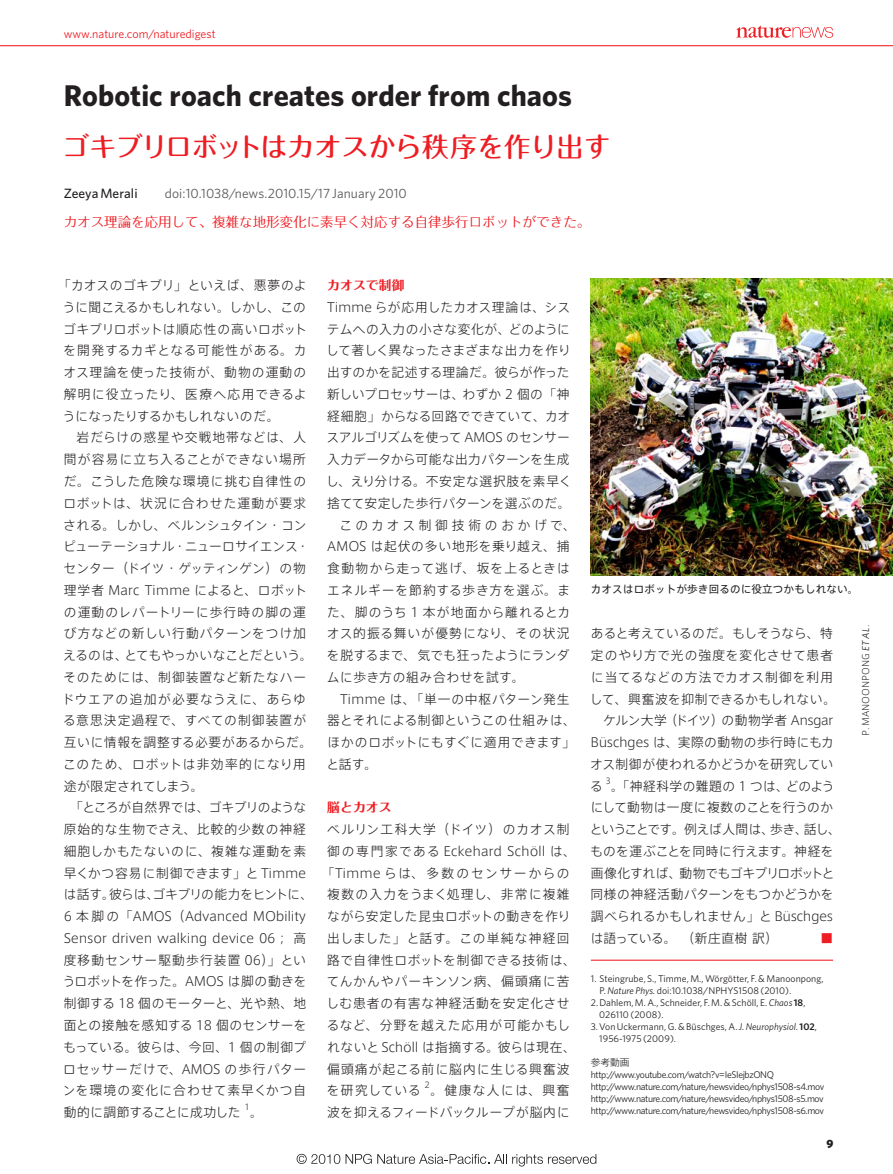
<style>
.page{position:relative;width:893px;height:1174px;background:#fff}
.page>*{position:absolute;margin:0;border:0;box-sizing:border-box;transform-origin:0 0}
.t1{font:700 30px "Whitney";letter-spacing:.005em;color:#231f20}
.t2{font:500 27px "Maru Fo Pro";letter-spacing:-.02em;color:#ee1d23}
.t3{font:13.5px "Folk Pro";color:#ee1d23}
.t4{font:13.5px "Whitney";letter-spacing:.005em;color:#57585a}
.t5{font:500 13.5px "Whitney";letter-spacing:.005em;color:#231f20}
.t6{font:300 12.75px/21.8px "Axis Std";letter-spacing:.03em;color:#231f20;text-align:justify}
.t7{font:300 12.75px/21.8px "Axis Std";letter-spacing:.005em;color:#231f20}
.t8{font:300 12.75px/21.8px "Axis Std";color:#231f20}
.t9{font:300 12.75px "Axis Std";letter-spacing:-.01em;color:#231f20}
.t10{font:300 12.75px "Axis Std";letter-spacing:.01em;color:#231f20}
.t11{font:300 12.75px "Axis Std";letter-spacing:.075em;color:#231f20}
.t12{font:300 12.75px "Axis Std";letter-spacing:.06em;color:#231f20}
.t13{font:300 12.75px "Axis Std";letter-spacing:-.035em;color:#231f20}
.t14{font:300 12.75px "Axis Std";letter-spacing:.065em;color:#231f20}
.t15{font:300 12.75px "Axis Std";letter-spacing:.08em;color:#231f20}
.t16{font:300 12.75px "Axis Std";letter-spacing:-.005em;color:#231f20}
.t17{font:300 12.75px "Axis Std";letter-spacing:.11em;color:#231f20}
.t18{font:300 12.75px "Axis Std";letter-spacing:-.015em;color:#231f20}
.t19{font:300 12.75px "Axis Std";letter-spacing:.05em;color:#231f20}
.t20{font:300 12.75px "Axis Std";letter-spacing:.1em;color:#231f20}
.t21{font:300 12.75px "Axis Std";letter-spacing:.055em;color:#231f20}
.t22{font:300 12.75px "Axis Std";letter-spacing:.07em;color:#231f20}
.t23{font:300 12.75px "Axis Std";letter-spacing:.28em;color:#231f20}
.t24{font:700 12.75px "Folk Pro";letter-spacing:.01em;color:#ee1d23}
.t25{font:300 12.75px "Axis Std";color:#ee1d23}
.t26{font:12px "Whitney";color:#ee1d23}
.t27{font:900 12px "Whitney";color:#231f20}
.t28{font:10.5px "Axis Std";letter-spacing:.02em;color:#231f20}
.t29{font:9.75px/12px "Whitney";letter-spacing:.005em;color:#231f20}
.t30{font:9.75px/12px "Whitney";letter-spacing:-.04em;color:#231f20}
.t31{font:300 9.75px "Axis Std";color:#231f20}
.t32{font:300 9px "Axis Std";letter-spacing:.01em;color:#231f20}
.t33{font:300 8.25px "Axis Std";color:#231f20}
.s1{font-style:italic}
.s2{font-weight:600}
.s3{font-family:"Whitney";font-weight:400;font-style:italic;font-size:9.9px}
</style>
<div class="page">
<hr style="left:591px;top:959px;width:242px;height:1px;background:#ee1d23">
<img style="left:591px;top:279px;width:302px;height:296px">
<hr style="left:0;top:45px;width:893px;height:1px;background:#ee1d23">
<svg style="left:736px;top:26px;width:97px;height:12px"></svg>
<svg style="left:297px;top:1153px;width:43px;height:10px"></svg>
<svg style="left:346px;top:1153px;width:250px;height:13px"></svg>
<p class="t26" style="left:64px;top:26px;width:153px">www.nature.com/naturedigest</p>
<h1 class="t1" style="left:64px;top:76px;width:510px">Robotic roach creates order from chaos</h1>
<h2 class="t2" style="left:62px;top:125px;width:550px">ゴキブリロボットはカオスから秩序を作り出す</h2>
<p class="t5" style="left:64px;top:185px;width:75px">Zeeya Merali</p>
<p class="t4" style="left:165px;top:185px;width:244px">doi:10.1038/news.2010.15/17 January 2010</p>
<p class="t3" style="left:64px;top:210px;width:528px">カオス理論を応用して、複雑な地形変化に素早く対応する自律歩行ロボットができた。</p>
<p class="t6" style="left:63px;top:274px;width:245px;text-indent:-5px">「カオスのゴキブリ」といえば、悪夢のように聞こえるかもしれない。しかし、このゴキブリロボットは順応性の高いロボットを開発するカギとなる可能性がある。カオス理論を使った技術が、動物の運動の解明に役立ったり、医療へ応用できるようになったりするかもしれないのだ。</p>
<p class="t6" style="left:62px;top:426px;width:252px;text-align:left;text-indent:15px">岩だらけの惑星や交戦地帯などは、人間が容易に立ち入ることができない場所だ。こうした危険な環境に挑む自律性のロボットは、状況に合わせた運動が要求される。しかし、ベルンシュタイン・コンピューテーショナル・ニューロサイエンス・センター（ドイツ・ゲッティンゲン）の物理学者 Marc Timme によると、ロボットの運動のレパートリーに歩行時の脚の運び方などの新しい行動パターンをつけ加えるのは、とてもやっかいなことだという。そのためには、制御装置など新たなハードウエアの追加が必要なうえに、あらゆる意思決定過程で、すべての制御装置が互いに情報を調整する必要があるからだ。このため、ロボットは非効率的になり用途が限定されてしまう。</p>
<p class="t7" style="left:63px;top:796px;width:252px;text-indent:7px">「ところが自然界では、ゴキブリのような原始的な生物でさえ、比較的少数の神経細胞しかもたないのに、複雑な運動を素早くかつ容易に制御できます」と Timmeは話す。彼らは、ゴキブリの能力をヒントに、<br>6 本脚の「AMOS（Advanced MObility<br>Sensor driven walking device 06；高度移動センサー駆動歩行装置 06）」というロボットを作った。AMOS は脚の動きを制御する 18 個のモーターと、光や熱、地面との接触を感知する 18 個のセンサーをもっている。彼らは、今回、1 個の制御プロセッサーだけで、AMOS の歩行パターンを環境の変化に合わせて素早くかつ自動的に調節することに成功した</p>
<p class="t33" style="left:244px;top:1101px;width:7px">1</p>
<p class="t6" style="left:250px;top:1100px;width:14px">。</p>
<p class="t24" style="left:327px;top:274px;width:79px">カオスで制御</p>
<p class="t8" style="left:327px;top:295px;width:244px">Timme らが応用したカオス理論は、シス</p>
<p class="t6" style="left:327px;top:317px;width:244px">テムへの入力の小さな変化が、どのように</p>
<p class="t7" style="left:326px;top:339px;width:246px">して著しく異なったさまざまな出力を作り</p>
<p class="t8" style="left:327px;top:361px;width:244px">出すのかを記述する理論だ。彼らが作った</p>
<p class="t8" style="left:327px;top:382px;width:244px">新しいプロセッサーは、わずか 2 個の「神</p>
<p class="t9" style="left:327px;top:406px;width:244px">経細胞」からなる回路でできていて、カオ</p>
<p class="t13" style="left:327px;top:428px;width:245px">スアルゴリズムを使って AMOS のセンサー</p>
<p class="t10" style="left:327px;top:450px;width:244px">入力データから可能な出力パターンを生成</p>
<p class="t6" style="left:326px;top:469px;width:247px">し、えり分ける。不安定な選択肢を素早く</p>
<p class="t7" style="left:327px;top:491px;width:245px">捨てて安定した歩行パターンを選ぶのだ。</p>
<p class="t23" style="left:339px;top:515px;width:238px">このカオス制御技術のおかげで、</p>
<p class="t6" style="left:327px;top:535px;width:244px">AMOS は起伏の多い地形を乗り越え、捕</p>
<p class="t12" style="left:327px;top:559px;width:244px">食動物から走って逃げ、坂を上るときは</p>
<p class="t14" style="left:327px;top:580px;width:245px">エネルギーを節約する歩き方を選ぶ。ま</p>
<p class="t19" style="left:327px;top:602px;width:244px">た、脚のうち 1 本が地面から離れるとカ</p>
<p class="t15" style="left:327px;top:624px;width:244px">オス的振る舞いが優勢になり、その状況</p>
<p class="t9" style="left:327px;top:646px;width:244px">を脱するまで、気でも狂ったようにランダ</p>
<p class="t6" style="left:327px;top:665px;width:199px">ムに歩き方の組み合わせを試す。</p>
<p class="t6" style="left:340px;top:687px;width:231px">Timme は、「単一の中枢パターン発生</p>
<p class="t6" style="left:327px;top:709px;width:250px">器とそれによる制御というこの仕組みは、</p>
<p class="t6" style="left:327px;top:730px;width:250px">ほかのロボットにもすぐに適用できます」</p>
<p class="t6" style="left:327px;top:752px;width:52px">と話す。</p>
<p class="t24" style="left:327px;top:796px;width:66px">脳とカオス</p>
<p class="t14" style="left:327px;top:820px;width:244px">ベルリン工科大学（ドイツ）のカオス制</p>
<p class="t9" style="left:327px;top:841px;width:250px">御の専門家である Eckehard Schöll は、</p>
<p class="t17" style="left:322px;top:863px;width:249px">「Timme らは、多数のセンサーからの</p>
<p class="t20" style="left:327px;top:885px;width:244px">複数の入力をうまく処理し、非常に複雑</p>
<p class="t10" style="left:327px;top:907px;width:245px">ながら安定した昆虫ロボットの動きを作り</p>
<p class="t12" style="left:327px;top:928px;width:244px">出しました」と話す。この単純な神経回</p>
<p class="t6" style="left:327px;top:948px;width:250px">路で自律性ロボットを制御できる技術は、</p>
<p class="t11" style="left:327px;top:972px;width:244px">てんかんやパーキンソン病、偏頭痛に苦</p>
<p class="t11" style="left:326px;top:994px;width:245px">しむ患者の有害な神経活動を安定化させ</p>
<p class="t15" style="left:327px;top:1015px;width:245px">るなど、分野を越えた応用が可能かもし</p>
<p class="t16" style="left:327px;top:1037px;width:250px">れないと Schöll は指摘する。彼らは現在、</p>
<p class="t11" style="left:327px;top:1059px;width:244px">偏頭痛が起こる前に脳内に生じる興奮波</p>
<p class="t12" style="left:327px;top:1081px;width:96px">を研究している</p>
<p class="t33" style="left:424px;top:1079px;width:7px">2</p>
<p class="t6" style="left:327px;top:1078px;width:244px;text-align:right">。健康な人には、興奮<br>波を抑えるフィードバックループが脳内に</p>
<p class="t28" style="left:591px;top:581px;width:269px">カオスはロボットが歩き回るのに役立つかもしれない。</p>
<p class="t18" style="left:591px;top:624px;width:244px">あると考えているのだ。もしそうなら、特</p>
<p class="t21" style="left:591px;top:646px;width:244px">定のやり方で光の強度を変化させて患者</p>
<p class="t22" style="left:591px;top:667px;width:244px">に当てるなどの方法でカオス制御を利用</p>
<p class="t6" style="left:590px;top:687px;width:248px">して、興奮波を抑制できるかもしれない。</p>
<p class="t13" style="left:603px;top:711px;width:232px">ケルン大学（ドイツ）の動物学者 Ansgar</p>
<p class="t6" style="left:591px;top:730px;width:245px">Büschges は、実際の動物の歩行時にもカ</p>
<p class="t10" style="left:590px;top:754px;width:244px">オス制御が使われるかどうかを研究してい</p>
<p class="t6" style="left:590px;top:774px;width:14px">る</p>
<p class="t33" style="left:606px;top:774px;width:7px">3</p>
<p class="t8" style="left:590px;top:774px;width:253px;text-indent:22px">。「神経科学の難題の 1 つは、どのようにして動物は一度に複数のことを行うのかということです。例えば人間は、歩き、話し、ものを運ぶことを同時に行えます。神経を画像化すれば、動物でもゴキブリロボットと同様の神経活動パターンをもつかどうかを調べられるかもしれません」と Büschgesは語っている。　（新庄直樹訳）</p>
<p class="t25" style="left:821px;top:928px;width:14px">■</p>
<p class="t29" style="left:599px;top:972px;width:226px;text-indent:-8px">1. Steingrube, S., Timme,M.,Wörgötter, F.&amp;Manoonpong,<br>P.<span class="s1">Nature Phys.</span> doi:10.1038/NPHYS1508 (2010).</p>
<p class="t29" style="left:599px;top:996px;width:208px;text-indent:-8px">2. Dahlem,M.A., Schneider, F.M.&amp;Schöll, E. <span class="s1">Chaos</span><span class="s2">18</span>,<br>026110(2008).</p>
<p class="t29" style="left:599px;top:1020px;width:219px;text-indent:-9px">3. VonUckermann,G.&amp;Büschges,A. <span class="s1">J. Neurophysiol.</span><span class="s2">102</span>,<br>1956-1975 (2009).</p>
<p class="t31" style="left:591px;top:1055px;width:40px">参考動画</p>
<p class="t30" style="left:591px;top:1068px;width:235px">http://www.youtube.com/watch?v=IeSIejbzONQ http://www.nature.com/nature/newsvideo/nphys1508-s4.mov http://www.nature.com/nature/newsvideo/nphys1508-s5.mov http://www.nature.com/nature/newsvideo/nphys1508-s6.mov</p>
<p class="t27" style="left:826px;top:1136px;width:8px">9</p>
<p class="t32" style="left:859px;top:736px;width:113px;rotate:-90deg">P. MANOONPONG <span class="s3">ET AL</span>.</p>
</div>
